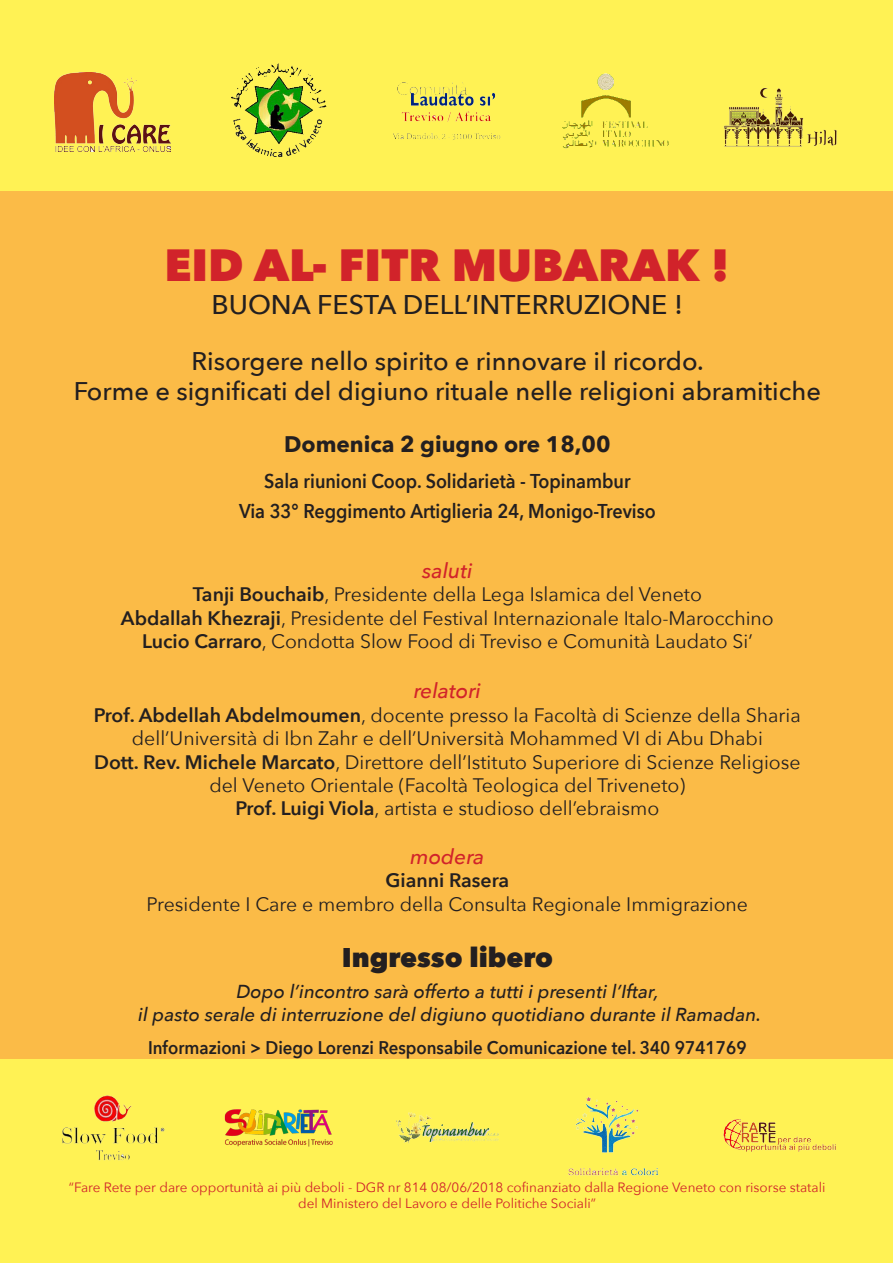
<style>
.page{position:relative;width:893px;height:1263px;background:#fff254}
.page>*{position:absolute;margin:0;border:0;box-sizing:border-box;transform-origin:0 0}
.t1{font:800 45px "Avenir Next";color:#d1232a}
.t2{font:500 27px "Avenir Next";color:#231f20}
.t3{font:800 27px "Avenir Next";color:#231f20}
.t4{font:500 25.5px "Avenir Next";color:#231f20}
.t5{font:700 22.5px "Avenir Next";color:#231f20}
.t6{font:italic 500 21px "Avenir Next";color:#d1232a}
.t7{font:600 19.95px "Avenir Next";color:#231f20;scale:.9 1}
.t8{font:19.5px "Avenir Next";color:#231f20}
.t9{font:600 19.5px "Avenir Next";color:#231f20}
.t10{font:italic 500 18.75px "Avenir Next";color:#231f20}
.t11{font:600 18.3px "Avenir Next";color:#231f20;scale:.92 1}
.t12{font:13.5px "Avenir Next";color:#d1232a}
.s1{font-weight:600}
</style>
<div class="page">
<img style="left:54px;top:72px;width:116px;height:80px">
<img style="left:389px;top:82px;width:116px;height:60px">
<img style="left:222px;top:55px;width:116px;height:114px">
<img style="left:557px;top:67px;width:116px;height:90px">
<img style="left:723px;top:78px;width:116px;height:68px">
<img style="left:556px;top:1086px;width:116px;height:96px">
<img style="left:222px;top:1107px;width:116px;height:41px">
<img style="left:723px;top:1116px;width:117px;height:35px">
<img style="left:55px;top:1091px;width:116px;height:73px">
<div style="left:0;top:191px;width:893px;height:868px;background:#fbbb47"></div>
<img style="left:390px;top:1109px;width:115px;height:36px">
<p class="t1" style="left:164px;top:238px;width:568px">EID AL- FITR MUBARAK !</p>
<p class="t2" style="left:211px;top:281px;width:473px">BUONA FESTA DELL’INTERRUZIONE !</p>
<p class="t4" style="left:192px;top:339px;width:514px">Risorgere nello spirito e rinnovare il ricordo.</p>
<p class="t4" style="left:74px;top:370px;width:749px">Forme e significati del digiuno rituale nelle religioni abramitiche</p>
<p class="t5" style="left:284px;top:425px;width:328px">Domenica 2 giugno ore 18,00</p>
<p class="t7" style="left:264px;top:464px;width:409px">Sala riunioni Coop. Solidarietà - Topinambur</p>
<p class="t7" style="left:239px;top:494px;width:464px">Via 33° Reggimento Artiglieria 24, Monigo-Treviso</p>
<p class="t6" style="left:422px;top:553px;width:52px">saluti</p>
<p class="t8" style="left:193px;top:578px;width:511px"><span class="s1">Tanji Bouchaib</span>, Presidente della Lega Islamica del Veneto</p>
<p class="t8" style="left:121px;top:601px;width:654px"><span class="s1">Abdallah Khezraji</span>, Presidente del Festival Internazionale Italo-Marocchino</p>
<p class="t8" style="left:142px;top:625px;width:612px"><span class="s1">Lucio Carraro</span>, Condotta Slow Food di Treviso e Comunità Laudato Si’</p>
<p class="t6" style="left:414px;top:673px;width:69px">relatori</p>
<p class="t8" style="left:94px;top:698px;width:709px"><span class="s1">Prof. Abdellah Abdelmoumen</span>, docente presso la Facoltà di Scienze della Sharia</p>
<p class="t8" style="left:132px;top:722px;width:632px">dell’Università di Ibn Zahr e dell’Università Mohammed VI di Abu Dhabi</p>
<p class="t8" style="left:94px;top:745px;width:708px"><span class="s1">Dott. Rev. Michele Marcato</span>, Direttore dell’Istituto Superiore di Scienze Religiose</p>
<p class="t8" style="left:209px;top:769px;width:477px">del Veneto Orientale (Facoltà Teologica del Triveneto)</p>
<p class="t8" style="left:235px;top:792px;width:425px"><span class="s1">Prof. Luigi Viola</span>, artista e studioso dell’ebraismo</p>
<p class="t6" style="left:410px;top:839px;width:76px">modera</p>
<p class="t9" style="left:385px;top:864px;width:125px">Gianni Rasera</p>
<p class="t8" style="left:147px;top:887px;width:603px">Presidente I Care e membro della Consulta Regionale Immigrazione</p>
<p class="t3" style="left:342px;top:940px;width:213px">Ingresso libero</p>
<p class="t10" style="left:236px;top:976px;width:424px">Dopo l’incontro sarà offerto a tutti i presenti l’Iftar,</p>
<p class="t10" style="left:138px;top:998px;width:624px">il pasto serale di interruzione del digiuno quotidiano durante il Ramadan.</p>
<p class="t11" style="left:148px;top:1031px;width:652px">Informazioni &gt; Diego Lorenzi Responsabile Comunicazione tel. 340 9741769</p>
<p class="t12" style="left:69px;top:1175px;width:758px">“Fare Rete per dare opportunità ai più deboli - DGR nr 814 08/06/2018 cofinanziato dalla Regione Veneto con risorse statali</p>
<p class="t12" style="left:298px;top:1192px;width:299px">del Ministero del Lavoro e delle Politiche Sociali”</p>
</div>
